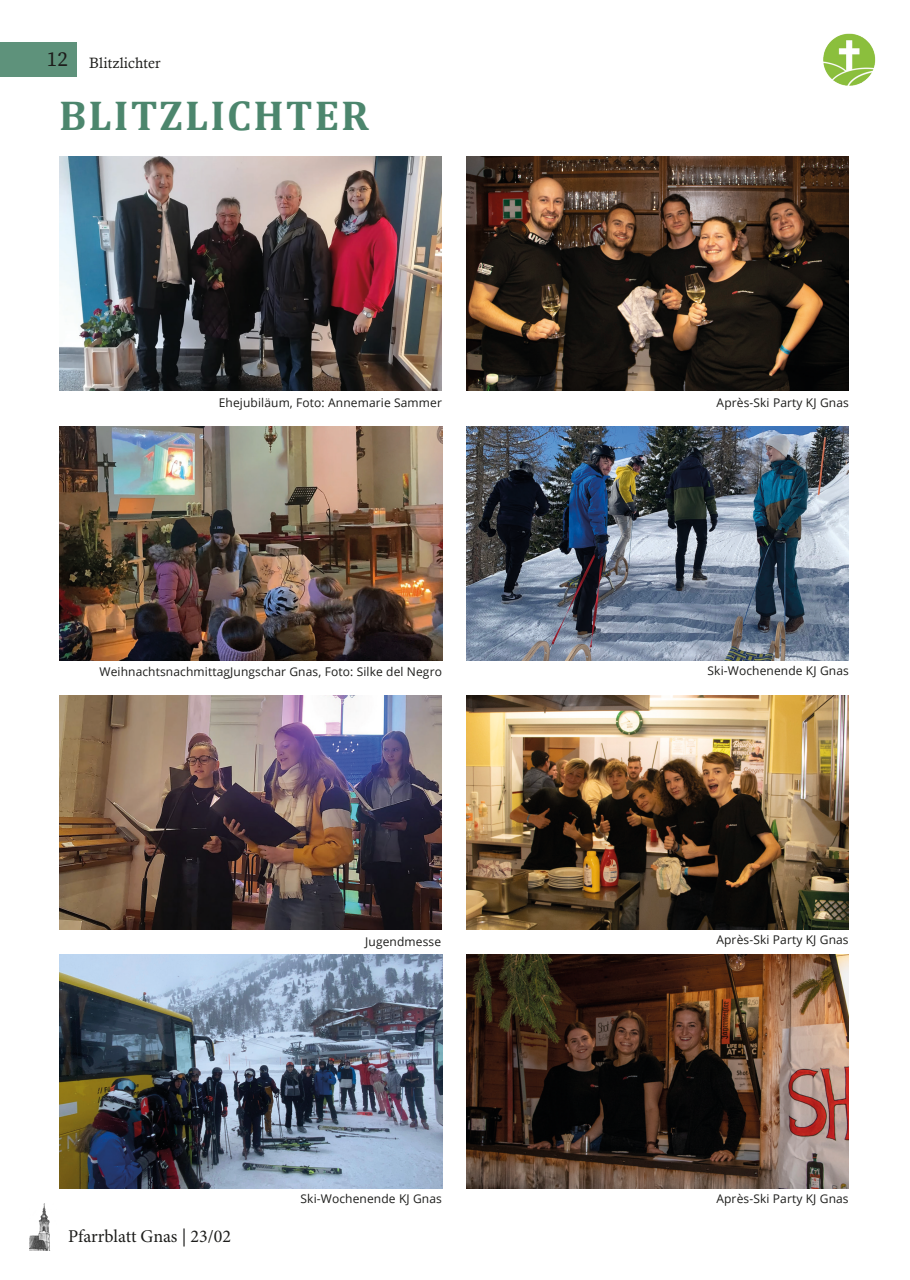
<style>
.page{position:relative;width:910px;height:1280px;background:#fff}
.page>*{position:absolute;margin:0;border:0;box-sizing:border-box;transform-origin:0 0}
.Heading_B_-_Medium{font:700 42px "Cambria";letter-spacing:.05em;color:#4c866d}
.t1{font:18px "Minion Pro";letter-spacing:-.005em;color:#1d1d1b}
.kleine_Texte__Abschn{font:15px "Calisto";letter-spacing:.01em;color:#1d1d1b}
.Bildunterschriften{font:12px "Open Sans";letter-spacing:.01em;color:#1d1d1b}
.s1{font-family:"Source Serif Variable";font-size:21px}
</style>
<div class="page">
<img style="left:30px;top:1203px;width:20px;height:47px">
<div style="left:0;top:43px;width:77px;height:34px;background:#5e927b"></div>
<img style="left:823px;top:33px;width:53px;height:53px">
<img style="left:59px;top:156px;width:383px;height:234px">
<img style="left:59px;top:427px;width:383px;height:234px">
<img style="left:59px;top:696px;width:383px;height:234px">
<img style="left:466px;top:156px;width:383px;height:234px">
<img style="left:59px;top:955px;width:383px;height:233px">
<img style="left:466px;top:427px;width:383px;height:234px">
<img style="left:466px;top:696px;width:383px;height:234px">
<img style="left:466px;top:955px;width:383px;height:233px">
<p class="kleine_Texte__Abschn" style="left:47px;top:54px;width:115px"><span class="s1">12</span> Blitzlichter</p>
<p class="Heading_B_-_Medium" style="left:59px;top:86px;width:311px">BLITZLICHTER</p>
<p class="Bildunterschriften" style="left:219px;top:394px;width:225px">Ehejubiläum, Foto: Annemarie Sammer</p>
<p class="Bildunterschriften" style="left:99px;top:663px;width:344px">WeihnachtsnachmittagJungschar Gnas, Foto: Silke del Negro</p>
<p class="Bildunterschriften" style="left:365px;top:934px;width:77px">Jugendmesse</p>
<h2 class="t1" style="left:68px;top:1224px;width:164px">Pfarrblatt Gnas | 23/02</h2>
<p class="Bildunterschriften" style="left:301px;top:1191px;width:143px">Ski-Wochenende KJ Gnas</p>
<p class="Bildunterschriften" style="left:717px;top:394px;width:134px">Après-Ski Party KJ Gnas</p>
<p class="Bildunterschriften" style="left:707px;top:662px;width:143px">Ski-Wochenende KJ Gnas</p>
<p class="Bildunterschriften" style="left:716px;top:932px;width:134px">Après-Ski Party KJ Gnas</p>
<p class="Bildunterschriften" style="left:716px;top:1191px;width:134px">Après-Ski Party KJ Gnas</p>
</div>
